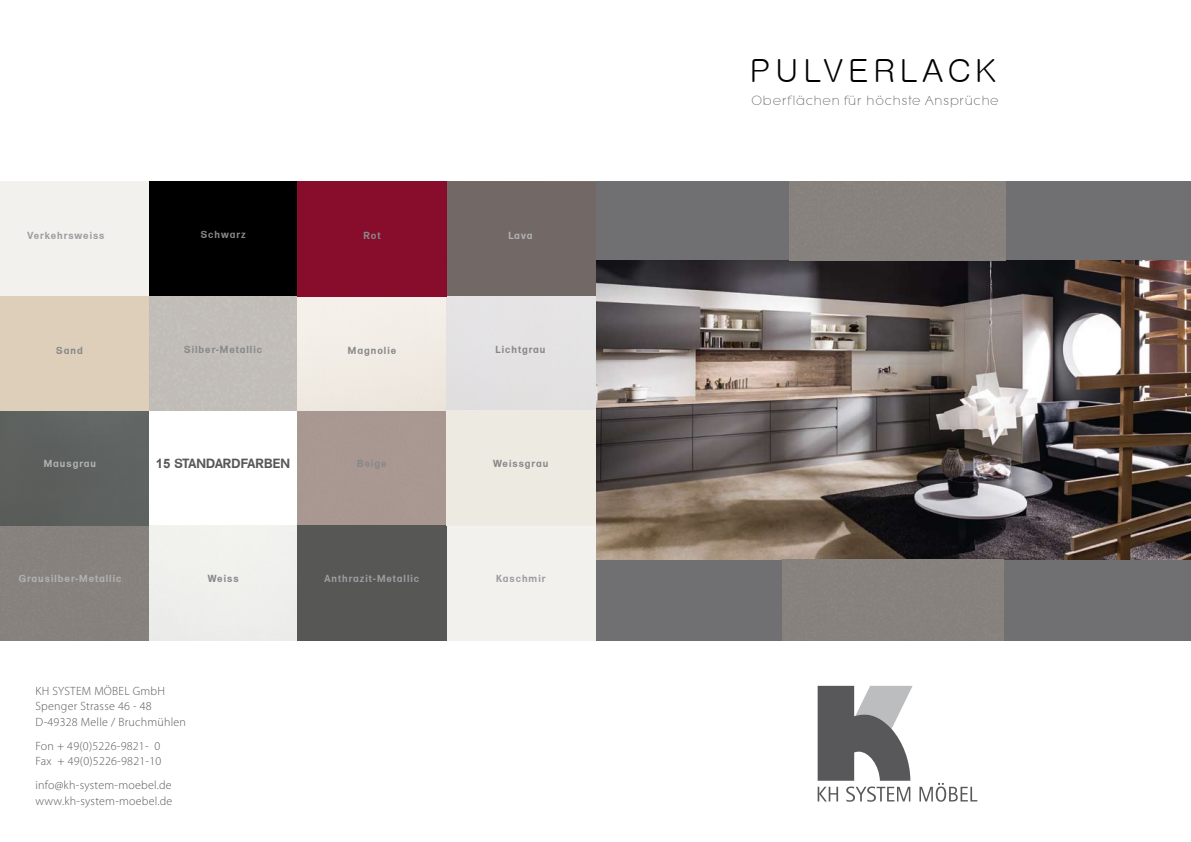
<style>
.page{position:relative;width:1191px;height:842px;background:#fff}
.page>*{position:absolute;margin:0;border:0;box-sizing:border-box;transform-origin:0 0}
.t1{font:32px "Gulim";letter-spacing:.14em;color:#000}
.t2{font:300 13px "Brad Becker";letter-spacing:.07em;color:#58585a}
.t3{font:700 13px "Adam Becker";color:#58585a}
.t4{font:300 12px/15.5px "Myriad Pro";letter-spacing:.02em;color:#58585a}
.t5{font:700 10px "Adam Becker";letter-spacing:.1em;color:#87888a}
.t6{font:700 10px "Adam Becker";letter-spacing:.1em;color:#9c9d9f}
.t7{font:700 10px "Adam Becker";letter-spacing:.1em;color:#b1b3b4}
.s1{font-family:"Arial"}
</style>
<div class="page">
<img style="left:298px;top:181px;width:148px;height:459px">
<img style="left:0;top:526px;width:301px;height:114px">
<div style="left:595px;top:181px;width:596px;height:459px;background:#707072"></div>
<img style="left:595px;top:261px;width:596px;height:299px">
<svg style="left:817px;top:686px;width:95px;height:116px"></svg>
<svg style="left:919px;top:783px;width:58px;height:19px"></svg>
<div style="left:446px;top:526px;width:149px;height:114px;background:#f3f1ed"></div>
<img style="left:446px;top:181px;width:149px;height:345px">
<img style="left:149px;top:181px;width:149px;height:230px">
<img style="left:0;top:181px;width:149px;height:345px">
<div style="left:789px;top:181px;width:216px;height:79px;background:#86817d"></div>
<div style="left:782px;top:560px;width:221px;height:80px;background:#86817d"></div>
<p class="t6" style="left:28px;top:229px;width:78px">Verkehrsweiss</p>
<p class="t5" style="left:201px;top:229px;width:46px">Schwarz</p>
<p class="t7" style="left:508px;top:229px;width:26px">Lava</p>
<p class="t5" style="left:363px;top:229px;width:19px">Rot</p>
<p class="t5" style="left:56px;top:344px;width:28px">Sand</p>
<p class="t7" style="left:44px;top:458px;width:54px">Mausgrau</p>
<p class="t5" style="left:184px;top:344px;width:79px">Silber-Metallic</p>
<p class="t5" style="left:348px;top:344px;width:50px">Magnolie</p>
<p class="t5" style="left:495px;top:344px;width:51px">Lichtgrau</p>
<p class="t3" style="left:156px;top:455px;width:101px"><span class="s1">15</span> Standardfarb</p>
<p class="t3" style="left:273px;top:455px;width:19px">en</p>
<p class="t5" style="left:357px;top:458px;width:31px">Beige</p>
<p class="t5" style="left:493px;top:458px;width:57px">Weissgrau</p>
<p class="t7" style="left:19px;top:572px;width:104px">Grausilber-Metallic</p>
<p class="t5" style="left:208px;top:573px;width:32px">Weiss</p>
<p class="t6" style="left:324px;top:573px;width:96px">Anthrazit-Metallic</p>
<p class="t6" style="left:496px;top:573px;width:51px">Kaschmir</p>
<p class="t4" style="left:36px;top:683px;width:152px">KH SYSTEM MÖBEL GmbH<br>Spenger Strasse 46 - 48<br>D-49328 Melle / Bruchmühlen</p>
<p class="t4" style="left:36px;top:738px;width:127px">Fon + 49(0)5226-9821- 0<br>Fax + 49(0)5226-9821-10</p>
<p class="t4" style="left:36px;top:777px;width:138px">info@kh-system-moebel.de www.kh-system-moebel.de</p>
<h1 class="t1" style="left:749px;top:54px;width:248px">PULVERLACK</h1>
<p class="t2" style="left:751px;top:93px;width:249px">Oberflächen für höchste Ansprüche</p>
</div>
